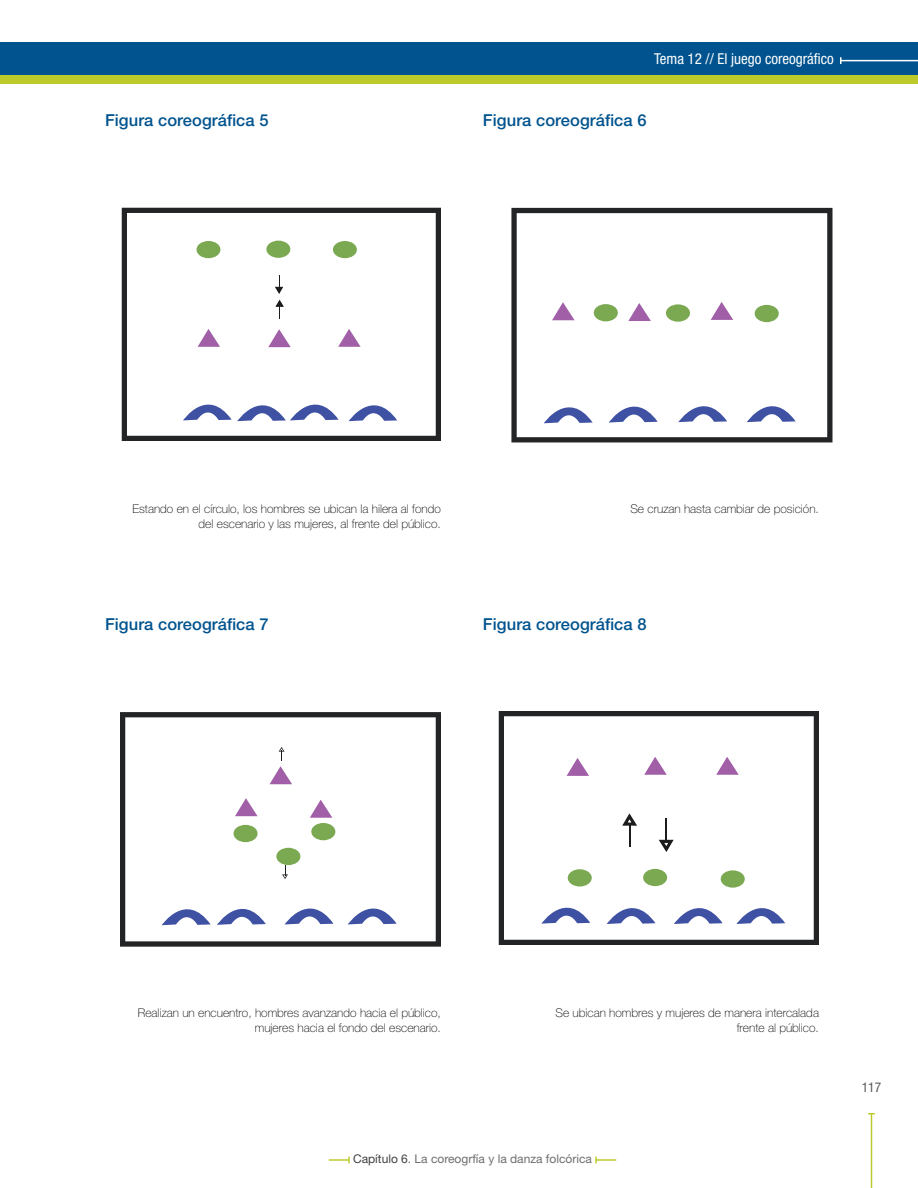
<style>
.page{position:relative;width:918px;height:1188px;background:#fff}
.page>*{position:absolute;margin:0;border:0;box-sizing:border-box;transform-origin:0 0}
.t1{font:500 16.5px "Helvetica Neue LT Std";letter-spacing:.005em;color:#00538e}
.t2{font:condensed 15px "Helvetica Neue LT Std";color:#fff}
.t3{font:condensed 13.5px "Helvetica Neue LT Std";color:#58595b}
.t4{font:100 12px/15px "Helvetica Neue LT Std";color:#000;text-align:right}
.t5{font:12px "Helvetica Neue LT Std";color:#6d6e71}
.s1{color:#414042}
</style>
<div class="page">
<hr style="left:871px;top:1114px;width:1px;height:74px;background:#bdcb2a">
<div style="left:0;top:72px;width:918px;height:12px;background:#bdcb2a"></div>
<div style="left:0;top:42px;width:918px;height:33px;background:#00538e"></div>
<svg style="left:120px;top:712px;width:321px;height:235px"></svg>
<svg style="left:270px;top:747px;width:22px;height:37px"></svg>
<svg style="left:282px;top:865px;width:6px;height:14px"></svg>
<svg style="left:499px;top:711px;width:320px;height:234px"></svg>
<hr style="left:665px;top:819px;width:2px;height:23px;background:#1c1c1c">
<svg style="left:657px;top:839px;width:18px;height:14px"></svg>
<svg style="left:621px;top:813px;width:17px;height:34px"></svg>
<svg style="left:122px;top:208px;width:319px;height:233px"></svg>
<svg style="left:273px;top:275px;width:12px;height:43px"></svg>
<svg style="left:511px;top:208px;width:321px;height:234px"></svg>
<hr style="left:841px;top:60px;width:77px;height:1px;background:#fff">
<svg style="left:840px;top:57px;width:2px;height:7px"></svg>
<hr style="left:329px;top:1159px;width:20px;height:2px;background:#bdcb2a">
<svg style="left:348px;top:1157px;width:2px;height:6px"></svg>
<hr style="left:596px;top:1159px;width:20px;height:2px;background:#bdcb2a">
<svg style="left:595px;top:1157px;width:2px;height:6px"></svg>
<h1 class="t1" style="left:105px;top:110px;width:165px">Figura coreográfica 5</h1>
<p class="t2" style="left:654px;top:50px;width:181px">Tema 12 // El juego coreográfico</p>
<h1 class="t1" style="left:483px;top:110px;width:165px">Figura coreográfica 6</h1>
<p class="t4" style="left:132px;top:501px;width:310px">Estando en el círculo, los hombres se ubican la hilera al fondo del escenario y las mujeres, al frente del público.</p>
<h1 class="t1" style="left:105px;top:614px;width:165px">Figura coreográfica 7</h1>
<p class="t4" style="left:630px;top:501px;width:190px">Se cruzan hasta cambiar de posición.</p>
<h1 class="t1" style="left:483px;top:614px;width:165px">Figura coreográfica 8</h1>
<p class="t4" style="left:138px;top:1005px;width:305px">Realizan un encuentro, hombres avanzando hacia el público, mujeres hacia el fondo del escenario.</p>
<p class="t4" style="left:555px;top:1005px;width:265px">Se ubican hombres y mujeres de manera intercalada frente al público.</p>
<p class="t5" style="left:353px;top:1152px;width:240px"><span class="s1">Capítulo 6</span>. La coreogrfía y la danza folcórica</p>
<p class="t3" style="left:862px;top:1079px;width:21px">117</p>
</div>
